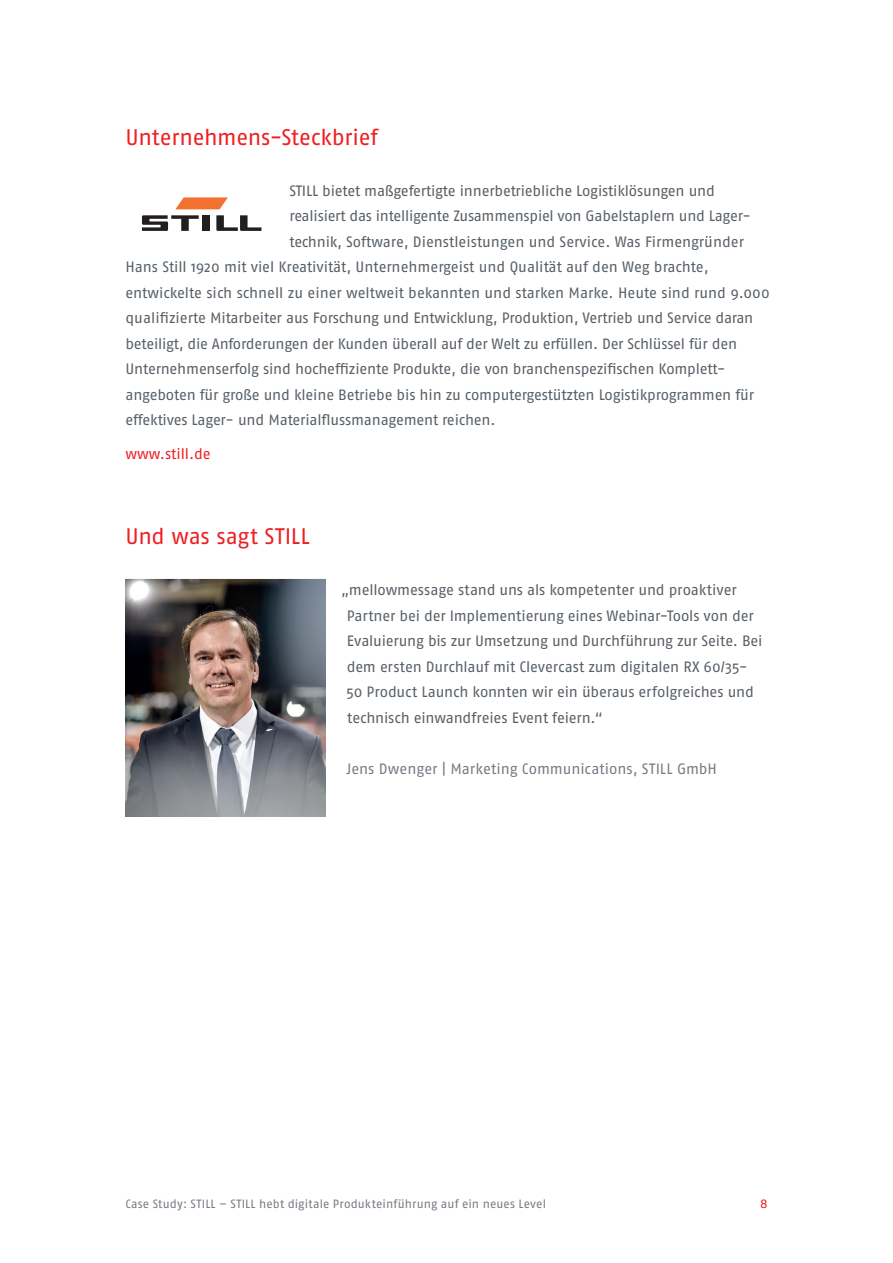
<style>
.page{position:relative;width:893px;height:1263px;background:#fff}
.page>*{position:absolute;margin:0;border:0;box-sizing:border-box;transform-origin:0 0}
.t1{font:22.5px "Fago No";letter-spacing:-.01em;color:#ee1f23}
.t2{font:15px/25.5px "Fago No";letter-spacing:-.015em;color:#586067}
.t3{font:15px "Fago No";letter-spacing:-.005em;color:#757c84}
.t4{font:15px "Fago No";color:#ee1f23}
.t5{font:12.75px "Fago No";color:#ee1c25}
.t6{font:12px "Fago No";letter-spacing:.01em;color:#757c84}
</style>
<div class="page">
<div style="left:202px;top:215px;width:8px;height:16px;background:#231f20"></div>
<svg style="left:142px;top:215px;width:57px;height:16px"></svg>
<svg style="left:216px;top:215px;width:45px;height:16px"></svg>
<svg style="left:175px;top:197px;width:53px;height:12px"></svg>
<img style="left:126px;top:579px;width:199px;height:238px">
<h1 class="t1" style="left:125px;top:124px;width:254px">Unternehmens-Steckbrief</h1>
<p class="t2" style="left:289px;top:177px;width:427px">STILL bietet maßgefertigte innerbetriebliche Logistiklösungen und</p>
<p class="t2" style="left:289px;top:203px;width:463px">realisiert das intelligente Zusammenspiel von Gabelstaplern und Lager-</p>
<p class="t2" style="left:289px;top:229px;width:456px">technik, Software, Dienstleistungen und Service. Was Firmengründer</p>
<p class="t2" style="left:125px;top:254px;width:585px">Hans Still 1920 mit viel Kreativität, Unternehmergeist und Qualität auf den Weg brachte,</p>
<p class="t2" style="left:125px;top:280px;width:646px">entwickelte sich schnell zu einer weltweit bekannten und starken Marke. Heute sind rund 9.000</p>
<p class="t2" style="left:125px;top:305px;width:629px">qualifizierte Mitarbeiter aus Forschung und Entwicklung, Produktion, Vertrieb und Service daran</p>
<p class="t2" style="left:125px;top:331px;width:613px">beteiligt, die Anforderungen der Kunden überall auf der Welt zu erfüllen. Der Schlüssel für den</p>
<p class="t2" style="left:125px;top:356px;width:602px">Unternehmenserfolg sind hocheffiziente Produkte, die von branchenspezifischen Komplett-</p>
<p class="t2" style="left:125px;top:382px;width:630px">angeboten für große und kleine Betriebe bis hin zu computergestützten Logistikprogrammen für</p>
<p class="t2" style="left:125px;top:407px;width:372px">effektives Lager- und Materialflussmanagement reichen.</p>
<p class="t4" style="left:125px;top:446px;width:87px">www.still.de</p>
<h1 class="t1" style="left:125px;top:524px;width:186px">Und was sagt STILL</h1>
<p class="t2" style="left:346px;top:577px;width:418px;text-indent:-5px">„mellowmessage stand uns als kompetenter und proaktiver Partner bei der Implementierung eines Webinar-Tools von der Evaluierung bis zur Umsetzung und Durchführung zur Seite. Bei dem ersten Durchlauf mit Clevercast zum digitalen RX 60/35- 50 Product Launch konnten wir ein überaus erfolgreiches und technisch einwandfreies Event feiern.“</p>
<p class="t3" style="left:346px;top:760px;width:372px">Jens Dwenger | Marketing Communications, STILL GmbH</p>
<p class="t6" style="left:125px;top:1197px;width:422px">Case Study: STILL – STILL hebt digitale Produkteinführung auf ein neues Level</p>
<p class="t5" style="left:760px;top:1196px;width:9px">8</p>
</div>
